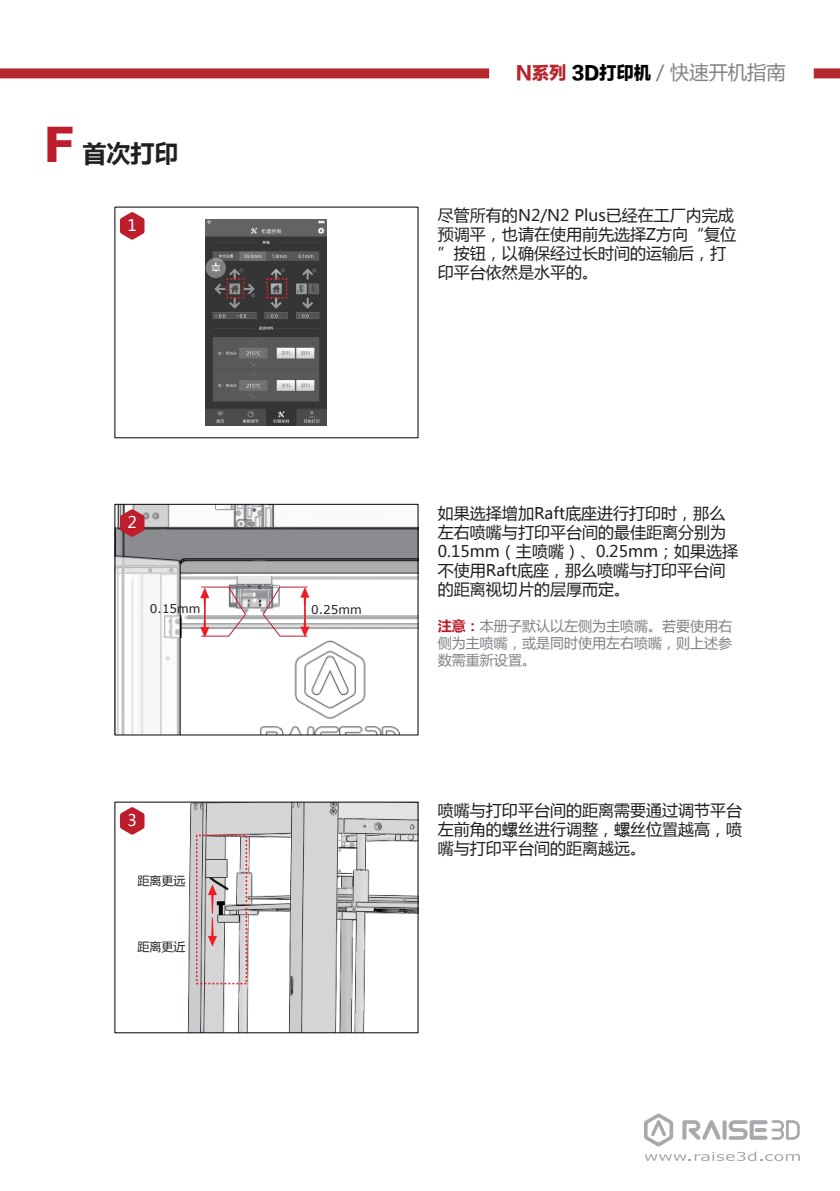
<style>
.page{position:relative;width:840px;height:1191px;background:#fff}
.page>*{position:absolute;margin:0;border:0;box-sizing:border-box;transform-origin:0 0}
.t1{font:700 24px "Microsoft Ya Hei";color:#231f20}
.t2{font:19.2px "Microsoft Ya Hei";color:#808285}
.t3{font:16px/19.2px "Microsoft Ya Hei";color:#231f20}
.t4{font:16px "Microsoft Ya Hei";color:#fff}
.t5{font:14px/16.8px "Microsoft Ya Hei";color:#808285;text-align:justify}
.t6{font:12px "Verdana";color:#231f20}
.t7{font:12px "Microsoft Ya Hei";color:#231f20}
.s1{font-family:"Verdana";font-size:48px;color:#be1d2c}
.s2{font-family:"FZLTTHK GBK1 0";font-size:18px;color:#b6282d}
.s3{font-family:"FZLTTHK GBK1 0";font-size:18px;color:#000}
.s4{font-weight:700;color:#be1d2c}
</style>
<div class="page">
<svg style="left:644px;top:1113px;width:155px;height:48px"></svg>
<div style="left:0;top:68px;width:489px;height:10px;background:#b6282d"></div>
<div style="left:813px;top:68px;width:26px;height:10px;background:#b6282d"></div>
<svg style="left:120px;top:212px;width:24px;height:27px"></svg>
<img style="left:206px;top:219px;width:121px;height:207px">
<svg style="left:225px;top:277px;width:20px;height:22px"></svg>
<svg style="left:266px;top:277px;width:22px;height:22px"></svg>
<img style="left:187px;top:804px;width:229px;height:227px">
<svg style="left:120px;top:807px;width:24px;height:27px"></svg>
<div style="left:196px;top:834px;width:51px;height:150px;border:2px dashed #ee1d23"></div>
<svg style="left:208px;top:884px;width:9px;height:62px"></svg>
<img style="left:117px;top:506px;width:299px;height:227px">
<div style="left:115px;top:504px;width:303px;height:231px;border:1px solid #030303"></div>
<svg style="left:120px;top:509px;width:24px;height:28px"></svg>
<svg style="left:262px;top:586px;width:47px;height:51px"></svg>
<svg style="left:200px;top:586px;width:46px;height:51px"></svg>
<h1 class="t1" style="left:43px;top:136px;width:137px"><span class="s1">F</span> 首次打印</h1>
<p class="t4" style="left:127px;top:214px;width:11px">1</p>
<p class="t4" style="left:127px;top:511px;width:11px">2</p>
<p class="t6" style="left:150px;top:601px;width:52px">0.15mm</p>
<p class="t4" style="left:127px;top:809px;width:11px">3</p>
<p class="t7" style="left:137px;top:873px;width:49px">距离更远</p>
<p class="t7" style="left:137px;top:938px;width:49px">距离更近</p>
<p class="t2" style="left:516px;top:59px;width:271px"><span class="s2">N系列</span> <span class="s3">3D打印机</span> / 快速开机指南</p>
<p class="t3" style="left:437px;top:205px;width:299px">尽管所有的N2/N2 Plus已经在工厂内完成预调平，也请在使用前先选择Z方向“复位”按钮，以确保经过长时间的运输后，打印平台依然是水平的。</p>
<p class="t6" style="left:311px;top:602px;width:52px">0.25mm</p>
<p class="t3" style="left:437px;top:503px;width:301px">如果选择增加Raft底座进行打印时，那么左右喷嘴与打印平台间的最佳距离分别为<br>0.15mm（主喷嘴）、0.25mm；如果选择不使用Raft底座，那么喷嘴与打印平台间的距离视切片的层厚而定。</p>
<p class="t5" style="left:437px;top:617px;width:295px"><span class="s4">注意：</span>本册子默认以左侧为主喷嘴。若要使用右侧为主喷嘴，或是同时使用左右喷嘴，则上述参数需重新设置。</p>
<p class="t3" style="left:437px;top:800px;width:305px;text-align:justify">喷嘴与打印平台间的距离需要通过调节平台左前角的螺丝进行调整，螺丝位置越高，喷嘴与打印平台间的距离越远。</p>
</div>
